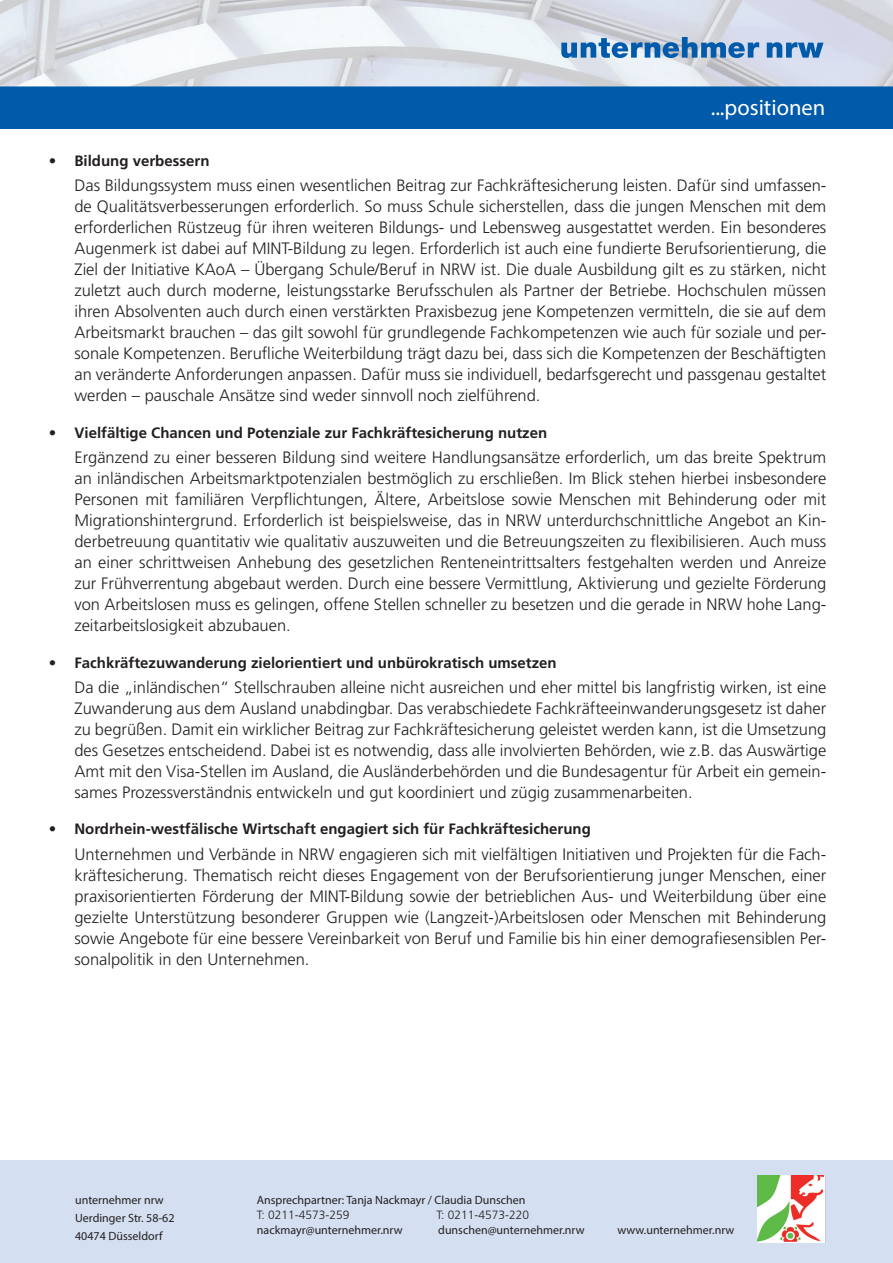
<style>
.page{position:relative;width:893px;height:1263px;background:#fff}
.page>*{position:absolute;margin:0;border:0;box-sizing:border-box;transform-origin:0 0}
.t1{font:22.5px "Myriad Pro";color:#fff}
.Fließtext_eingerückt{font:300 16.5px/21px "Frutiger LT Std";color:#231f20;text-align:justify}
.t2{font:700 15px "Frutiger LT Std";color:#231f20}
.t3{font:12px "Myriad Pro";color:#231f20}
.t4{font:300 12px/18px "Frutiger LT Std";color:#231f20}
</style>
<div class="page">
<img style="left:0;top:0;width:893px;height:86px">
<div style="left:0;top:86px;width:893px;height:43px;background:#015aaa"></div>
<svg style="left:561px;top:38px;width:198px;height:20px;background:#6d9bc6"></svg>
<svg style="left:767px;top:42px;width:56px;height:16px"></svg>
<div style="left:0;top:1161px;width:893px;height:102px;background:#d4e0f1"></div>
<svg style="left:757px;top:1175px;width:68px;height:68px;background:#d4c3a7"></svg>
<h1 class="t1" style="left:711px;top:93px;width:116px">...positionen</h1>
<p class="t2" style="left:49px;top:152px;width:162px">• Bildung verbessern</p>
<p class="Fließtext_eingerückt" style="left:74px;top:175px;width:753px">Das Bildungssystem muss einen wesentlichen Beitrag zur Fachkräftesicherung leisten. Dafür sind umfassen&shy;de Qualitätsverbesserungen erforderlich. So muss Schule sicherstellen, dass die jungen Menschen mit dem erforderlichen Rüstzeug für ihren weiteren Bildungs- und Lebensweg ausgestattet werden. Ein besonderes Augenmerk ist dabei auf MINT-Bildung zu legen. Erforderlich ist auch eine fundierte Berufsorientierung, die Ziel der Initiative KAoA – Übergang Schule/Beruf in NRW ist. Die duale Ausbildung gilt es zu stärken, nicht zuletzt auch durch moderne, leistungsstarke Berufsschulen als Partner der Betriebe. Hochschulen müssen ihren Absolventen auch durch einen verstärkten Praxisbezug jene Kompetenzen vermitteln, die sie auf dem Arbeitsmarkt brauchen – das gilt sowohl für grundlegende Fachkompetenzen wie auch für soziale und per&shy;sonale Kompetenzen. Berufliche Weiterbildung trägt dazu bei, dass sich die Kompetenzen der Beschäftigten an veränderte Anforderungen anpassen. Dafür muss sie individuell, bedarfsgerecht und passgenau gestaltet werden – pauschale Ansätze sind weder sinnvoll noch zielführend.</p>
<p class="t2" style="left:49px;top:424px;width:500px">• Vielfältige Chancen und Potenziale zur Fachkräftesicherung nutzen</p>
<p class="Fließtext_eingerückt" style="left:74px;top:447px;width:753px">Ergänzend zu einer besseren Bildung sind weitere Handlungsansätze erforderlich, um das breite Spektrum an inländischen Arbeitsmarktpotenzialen bestmöglich zu erschließen. Im Blick stehen hierbei insbesondere Personen mit familiären Verpflichtungen, Ältere, Arbeitslose sowie Menschen mit Behinderung oder mit Migrationshintergrund. Erforderlich ist beispielsweise, das in NRW unterdurchschnittliche Angebot an Kin&shy;derbetreuung quantitativ wie qualitativ auszuweiten und die Betreuungszeiten zu flexibilisieren. Auch muss an einer schrittweisen Anhebung des gesetzlichen Renteneintrittsalters festgehalten werden und Anreize zur Frühverrentung abgebaut werden. Durch eine bessere Vermittlung, Aktivierung und gezielte Förderung von Arbeitslosen muss es gelingen, offene Stellen schneller zu besetzen und die gerade in NRW hohe Lang&shy;zeitarbeitslosigkeit abzubauen.</p>
<p class="t2" style="left:49px;top:654px;width:509px">• Fachkräftezuwanderung zielorientiert und unbürokratisch umsetzen</p>
<p class="Fließtext_eingerückt" style="left:74px;top:677px;width:753px">Da die „inländischen“ Stellschrauben alleine nicht ausreichen und eher mittel bis langfristig wirken, ist eine Zuwanderung aus dem Ausland unabdingbar. Das verabschiedete Fachkräfteeinwanderungsgesetz ist daher zu begrüßen. Damit ein wirklicher Beitrag zur Fachkräftesicherung geleistet werden kann, ist die Umsetzung des Gesetzes entscheidend. Dabei ist es notwendig, dass alle involvierten Behörden, wie z.B. das Auswärtige Amt mit den Visa-Stellen im Ausland, die Ausländerbehörden und die Bundesagentur für Arbeit ein gemein&shy;sames Prozessverständnis entwickeln und gut koordiniert und zügig zusammenarbeiten.</p>
<p class="t2" style="left:49px;top:820px;width:543px">• Nordrhein-westfälische Wirtschaft engagiert sich für Fachkräftesicherung</p>
<p class="Fließtext_eingerückt" style="left:74px;top:844px;width:753px">Unternehmen und Verbände in NRW engagieren sich mit vielfältigen Initiativen und Projekten für die Fach&shy;kräftesicherung. Thematisch reicht dieses Engagement von der Berufsorientierung junger Menschen, einer praxisorientierten Förderung der MINT-Bildung sowie der betrieblichen Aus- und Weiterbildung über eine gezielte Unterstützung besonderer Gruppen wie (Langzeit-)Arbeitslosen oder Menschen mit Behinderung sowie Angebote für eine bessere Vereinbarkeit von Beruf und Familie bis hin einer demografiesensiblen Per&shy;sonalpolitik in den Unternehmen.</p>
<p class="t3" style="left:75px;top:1192px;width:90px">unternehmer nrw</p>
<p class="t3" style="left:75px;top:1210px;width:101px">Uerdinger Str. 58-62</p>
<p class="t3" style="left:75px;top:1228px;width:89px">40474 Düsseldorf</p>
<p class="t3" style="left:257px;top:1192px;width:270px">Ansprechpartner: Tanja Nackmayr / Claudia Dunschen</p>
<p class="t4" style="left:257px;top:1206px;width:94px">T: 0211-4573-259</p>
<p class="t4" style="left:436px;top:1206px;width:94px">T: 0211-4573-220</p>
<p class="t3" style="left:257px;top:1222px;width:147px">nackmayr@unternehmer.nrw</p>
<p class="t3" style="left:438px;top:1222px;width:148px">dunschen@unternehmer.nrw</p>
<p class="t3" style="left:618px;top:1222px;width:118px">www.unternehmer.nrw</p>
<p class="t4" style="left:95px;top:1209px;width:86px;text-indent:53px">58-62<br>74 Dü seldorf</p>
<p class="t4" style="left:283px;top:1198px;width:94px">T: 0211-4573-259<br>F: 0211-451370</p>
</div>
